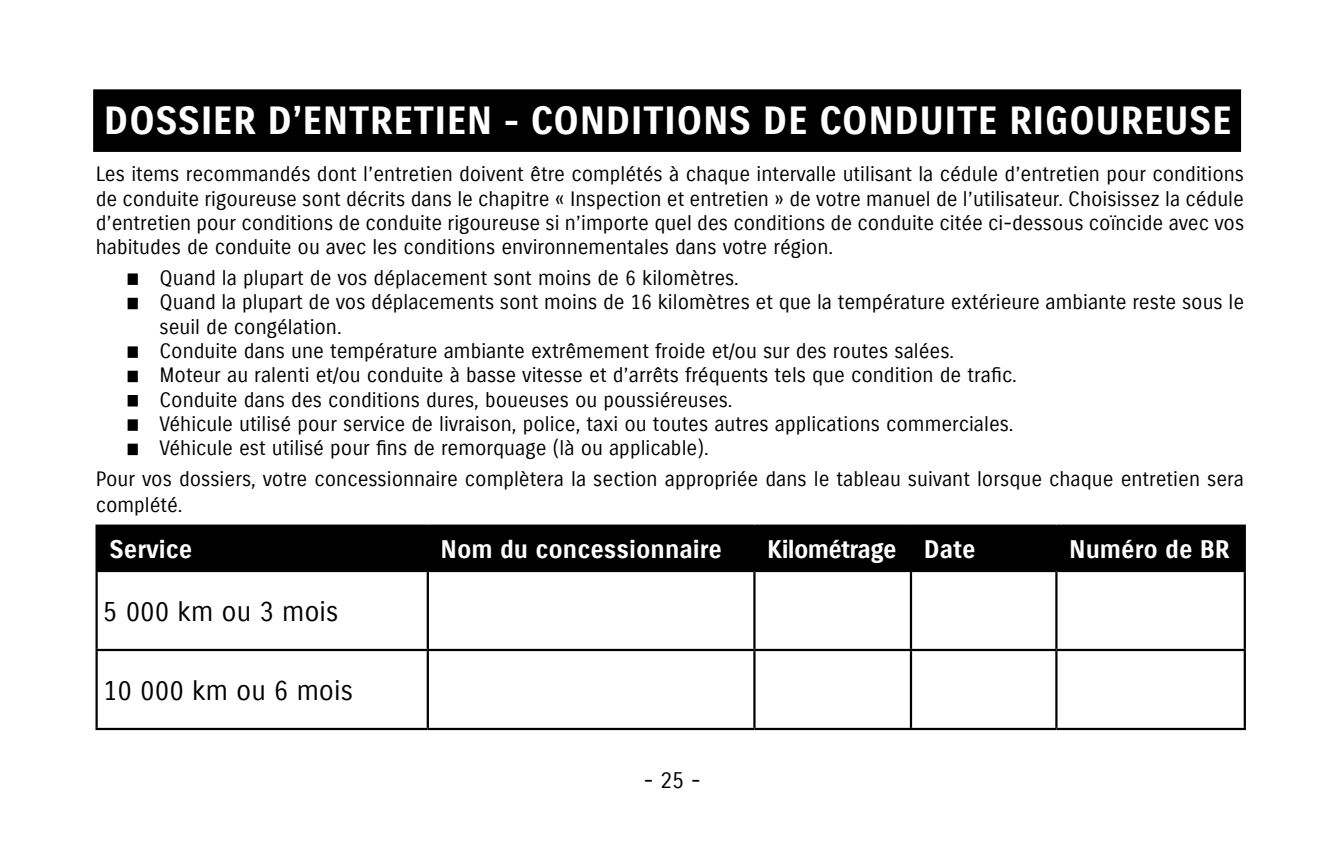
<style>
.page{position:relative;width:1337px;height:851px;background:#fff}
.page>*{position:absolute;margin:0;border:0;box-sizing:border-box;transform-origin:0 0}
.t1{font:38.25px "Suzuki PRO Bold";letter-spacing:.01em;color:#fff}
.t2{font:27px "Suzuki PRO Regular";color:#000}
.t3{font:24.75px "Suzuki PRO Bold";color:#fff}
.t4{font:24.75px "Suzuki PRO Bold";letter-spacing:-.03em;color:#fff}
.t5{font:22.5px "Suzuki PRO Regular";color:#000}
.t6{font:20.25px/24.3px "Suzuki PRO Regular";color:#000}
</style>
<div class="page">
<div style="left:94px;top:90px;width:1145px;height:61px;background:#000"></div>
<div style="left:93px;top:89px;width:1148px;height:63px;border:2px solid #000"></div>
<div style="left:129px;top:274px;width:8px;height:10px;background:#000"></div>
<div style="left:128px;top:273px;width:10px;height:12px;border:2px solid #000"></div>
<div style="left:129px;top:299px;width:8px;height:9px;background:#000"></div>
<div style="left:128px;top:298px;width:10px;height:11px;border:2px solid #000"></div>
<div style="left:129px;top:347px;width:8px;height:10px;background:#000"></div>
<div style="left:128px;top:346px;width:10px;height:12px;border:2px solid #000"></div>
<div style="left:129px;top:372px;width:8px;height:9px;background:#000"></div>
<div style="left:128px;top:370px;width:10px;height:12px;border:2px solid #000"></div>
<div style="left:129px;top:396px;width:8px;height:9px;background:#000"></div>
<div style="left:128px;top:395px;width:10px;height:11px;border:2px solid #000"></div>
<div style="left:129px;top:420px;width:8px;height:9px;background:#000"></div>
<div style="left:128px;top:419px;width:10px;height:12px;border:2px solid #000"></div>
<div style="left:129px;top:445px;width:8px;height:9px;background:#000"></div>
<div style="left:128px;top:443px;width:10px;height:12px;border:2px solid #000"></div>
<div style="left:98px;top:527px;width:1145px;height:43px;background:#000"></div>
<hr style="left:95px;top:524px;width:333px;height:3px;background:#000">
<hr style="left:95px;top:527px;width:3px;height:43px;background:#000">
<hr style="left:428px;top:524px;width:326px;height:3px;background:#000">
<hr style="left:427px;top:527px;width:2px;height:43px;background:#000">
<hr style="left:754px;top:524px;width:157px;height:3px;background:#000">
<hr style="left:753px;top:527px;width:2px;height:43px;background:#000">
<hr style="left:911px;top:524px;width:145px;height:3px;background:#000">
<hr style="left:910px;top:527px;width:2px;height:43px;background:#000">
<hr style="left:1056px;top:524px;width:189px;height:3px;background:#000">
<hr style="left:1055px;top:527px;width:2px;height:43px;background:#000">
<hr style="left:1243px;top:527px;width:2px;height:43px;background:#000">
<hr style="left:95px;top:570px;width:333px;height:2px;background:#000">
<hr style="left:95px;top:572px;width:3px;height:76px;background:#000">
<hr style="left:428px;top:570px;width:326px;height:2px;background:#000">
<hr style="left:427px;top:572px;width:2px;height:76px;background:#000">
<hr style="left:754px;top:570px;width:157px;height:2px;background:#000">
<hr style="left:753px;top:572px;width:2px;height:76px;background:#000">
<hr style="left:911px;top:570px;width:145px;height:2px;background:#000">
<hr style="left:910px;top:572px;width:2px;height:76px;background:#000">
<hr style="left:1056px;top:570px;width:189px;height:2px;background:#000">
<hr style="left:1055px;top:572px;width:2px;height:76px;background:#000">
<hr style="left:1243px;top:572px;width:2px;height:76px;background:#000">
<hr style="left:95px;top:648px;width:333px;height:3px;background:#000">
<hr style="left:95px;top:651px;width:3px;height:76px;background:#000">
<hr style="left:428px;top:648px;width:326px;height:3px;background:#000">
<hr style="left:427px;top:651px;width:2px;height:76px;background:#000">
<hr style="left:754px;top:648px;width:157px;height:3px;background:#000">
<hr style="left:753px;top:651px;width:2px;height:76px;background:#000">
<hr style="left:911px;top:648px;width:145px;height:3px;background:#000">
<hr style="left:910px;top:651px;width:2px;height:76px;background:#000">
<hr style="left:1056px;top:648px;width:189px;height:3px;background:#000">
<hr style="left:1055px;top:651px;width:2px;height:76px;background:#000">
<hr style="left:1243px;top:651px;width:2px;height:76px;background:#000">
<hr style="left:95px;top:727px;width:333px;height:3px;background:#000">
<hr style="left:428px;top:727px;width:326px;height:3px;background:#000">
<hr style="left:754px;top:727px;width:157px;height:3px;background:#000">
<hr style="left:911px;top:727px;width:145px;height:3px;background:#000">
<hr style="left:1056px;top:727px;width:189px;height:3px;background:#000">
<h1 class="t1" style="left:104px;top:97px;width:786px">Dossi er d’entreti en - Conditions de condui</h1>
<h1 class="t1" style="left:956px;top:97px;width:276px">te rigoureuse</h1>
<p class="t6" style="left:96px;top:162px;width:1150px;text-align:justify">Les items recommandés dont l’entretien doivent être complétés à chaque intervalle utilisant la cédule d’entretien pour conditions de conduite rigoureuse sont décrits dans le chapitre « Inspection et entretien » de votre manuel de l’utilisateur. Choisissez la cédule d’entretien pour conditions de conduite rigoureuse si n’importe quel des conditions de conduite citée ci-dessous coïncide avec vos habitudes de conduite ou avec les conditions environnementales dans votre région.</p>
<p class="t6" style="left:159px;top:266px;width:1086px">Quand la plupart de vos déplacement sont moins de 6 kilomètres.<br>Quand la plupart de vos déplacements sont moins de 16 kilomètres et que la température extérieure ambiante reste sous le seuil de congélation.<br>Conduite dans une température ambiante extrêmement froide et/ou sur des routes salées.<br>Moteur au ralenti et/ou conduite à basse vitesse et d’arrêts fréquents tels que condition de trafic.<br>Conduite dans des conditions dures, boueuses ou poussiéreuses.<br>Véhicule utilisé pour service de livraison, police, taxi ou toutes autres applications commerciales.<br>Véhicule est utilisé pour fins de remorquage (là ou applicable).</p>
<p class="t6" style="left:96px;top:466px;width:1150px;line-height:25.7px">Pour vos dossiers, votre concessionnaire complètera la section appropriée dans le tableau suivant lorsque chaque entretien sera complété.</p>
<p class="t3" style="left:109px;top:534px;width:85px">Service</p>
<p class="t3" style="left:440px;top:534px;width:283px">Nom du concessionnaire</p>
<p class="t4" style="left:767px;top:534px;width:210px">Kilométrage Date</p>
<p class="t3" style="left:1069px;top:534px;width:162px">Numéro de BR</p>
<h2 class="t2" style="left:103px;top:595px;width:237px">5 000 km ou 3 mois</h2>
<h2 class="t2" style="left:103px;top:674px;width:251px">10 000 km ou 6 mois</h2>
<p class="t5" style="left:643px;top:766px;width:58px">- 25 -</p>
</div>
